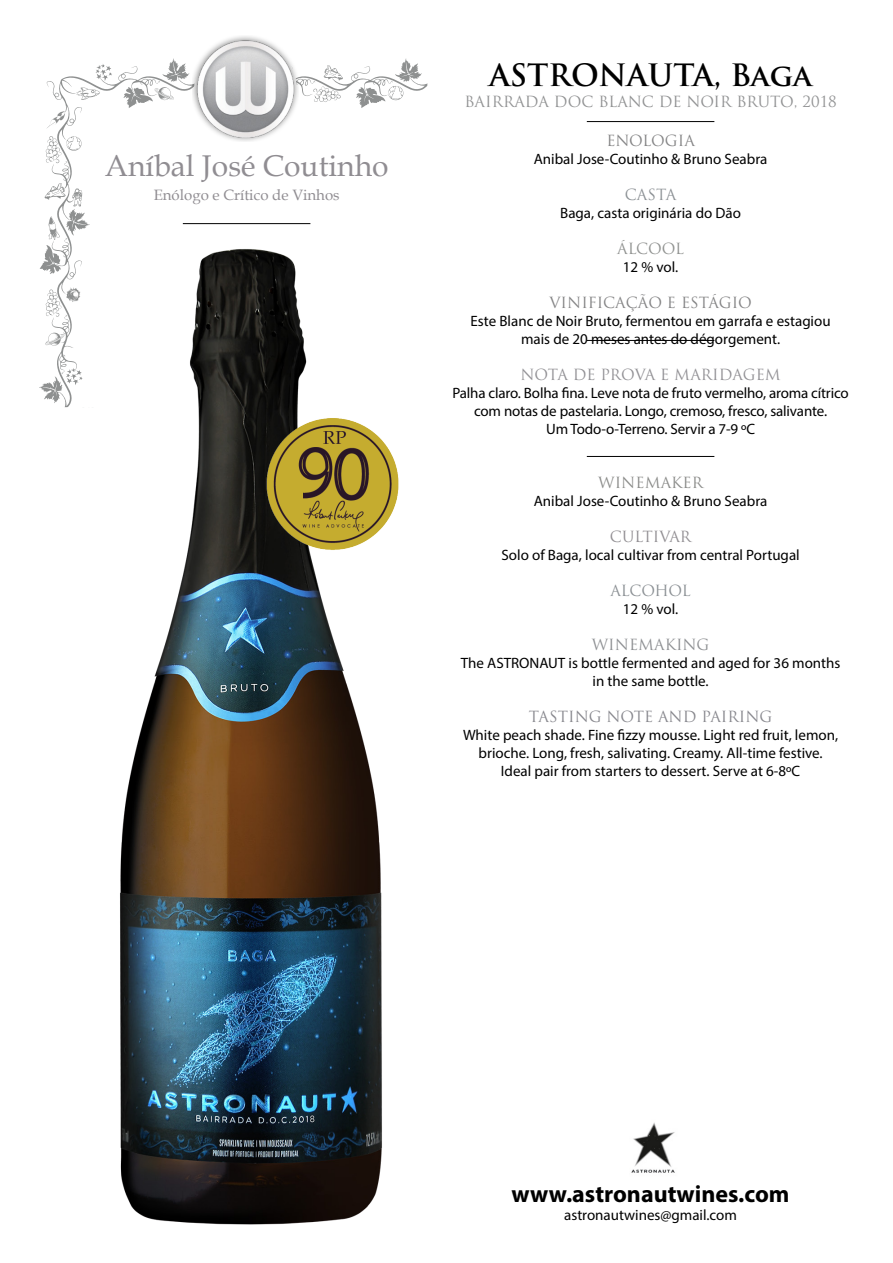
<style>
.page{position:relative;width:893px;height:1263px;background:#fff}
.page>*{position:absolute;margin:0;border:0;box-sizing:border-box;transform-origin:0 0}
.t1{font:30px "Book Antiqua";color:#908d92}
.t2{font:700 30px "Trajan Pro";letter-spacing:-.005em;color:#000}
.t3{font:700 24px "Myriad Pro";color:#000}
.t4{font:15px/18px "Myriad Pro";color:#000;text-align:center}
.t5{font:15px "Trajan Pro";color:#919293}
.t6{font:15px "Trajan Pro";color:#848485}
.t7{font:15px "Book Antiqua";color:#908d92}
.t8{font:15px "Trajan Pro";letter-spacing:-.005em;color:#929195}
.t9{font:15px "Trajan Pro";color:#87878d}
.t10{font:15px "Trajan Pro";letter-spacing:-.015em;color:#8b9094}
.t11{font:15px "Trajan Pro";color:#8d8f92}
.t12{font:15px "Trajan Pro";color:#8a8b89}
.t13{font:15px "Trajan Pro";color:#918e92}
.t14{font:15px "Trajan Pro";letter-spacing:-.01em;color:#909290}
</style>
<div class="page">
<svg style="left:47px;top:72px;width:380px;height:296px"></svg>
<svg style="left:313px;top:86px;width:28px;height:16px"></svg>
<svg style="left:421px;top:209px;width:6px;height:26px"></svg>
<svg style="left:45px;top:289px;width:16px;height:28px"></svg>
<svg style="left:96px;top:64px;width:16px;height:17px"></svg>
<svg style="left:39px;top:368px;width:38px;height:40px"></svg>
<svg style="left:76px;top:87px;width:24px;height:13px"></svg>
<svg style="left:123px;top:58px;width:66px;height:50px"></svg>
<svg style="left:45px;top:333px;width:19px;height:13px"></svg>
<svg style="left:47px;top:111px;width:18px;height:17px"></svg>
<svg style="left:68px;top:287px;width:9px;height:15px"></svg>
<svg style="left:324px;top:65px;width:19px;height:15px"></svg>
<svg style="left:40px;top:183px;width:50px;height:91px"></svg>
<svg style="left:356px;top:58px;width:66px;height:50px"></svg>
<svg style="left:45px;top:136px;width:37px;height:27px"></svg>
<img style="left:193px;top:36px;width:105px;height:105px">
<img style="left:77px;top:235px;width:335px;height:990px">
<img style="left:631px;top:1122px;width:44px;height:51px">
<hr style="left:587px;top:456px;width:127px;height:1px;background:#000">
<hr style="left:587px;top:340px;width:127px;height:1px;background:#000">
<hr style="left:183px;top:223px;width:127px;height:1px;background:#000">
<hr style="left:587px;top:121px;width:127px;height:1px;background:#000">
<img style="left:263px;top:415px;width:140px;height:140px">
<h1 class="t1" style="left:105px;top:144px;width:285px">Aníbal José Coutinho</h1>
<p class="t7" style="left:154px;top:184px;width:187px">Enólogo e Crítico de Vinhos</p>
<h1 class="t2" style="left:489px;top:57px;width:325px">ASTRONAUTA, Baga</h1>
<p class="t5" style="left:464px;top:92px;width:374px">BAIRRADA DOC BLANC DE NOIR BRUTO, 2018</p>
<p class="t6" style="left:606px;top:131px;width:90px">ENOLOGIA</p>
<p class="t4" style="left:534px;top:150px;width:235px">Anibal Jose-Coutinho &amp; Bruno Seabra</p>
<p class="t10" style="left:625px;top:185px;width:53px">CASTA</p>
<p class="t4" style="left:560px;top:204px;width:182px">Baga, casta originária do Dão</p>
<p class="t14" style="left:617px;top:239px;width:68px">ÁLCOOL</p>
<p class="t4" style="left:623px;top:258px;width:57px">12 % vol.</p>
<p class="t6" style="left:549px;top:293px;width:204px">VINIFICAÇÃO E ESTÁGIO</p>
<p class="t4" style="left:471px;top:312px;width:361px">Este Blanc de Noir Bruto, fermentou em garrafa e estagiou mais de 20 meses antes do dégorgement.</p>
<p class="t8" style="left:520px;top:365px;width:262px">NOTA DE PROVA E MARIDAGEM</p>
<p class="t4" style="left:452px;top:384px;width:398px">Palha claro. Bolha fina. Leve nota de fruto vermelho, aroma cítrico com notas de pastelaria. Longo, cremoso, fresco, salivante.<br>Um Todo-o-Terreno. Servir a 7-9 ºC</p>
<p class="t12" style="left:598px;top:473px;width:106px">WINEMAKER</p>
<p class="t4" style="left:534px;top:492px;width:235px">Anibal Jose-Coutinho &amp; Bruno Seabra</p>
<p class="t13" style="left:610px;top:527px;width:83px">CULTIVAR</p>
<p class="t4" style="left:501px;top:546px;width:300px">Solo of Baga, local cultivar from central Portugal</p>
<p class="t10" style="left:610px;top:581px;width:82px">ALCOHOL</p>
<p class="t4" style="left:623px;top:600px;width:57px">12 % vol.</p>
<p class="t11" style="left:592px;top:635px;width:119px">WINEMAKING</p>
<p class="t4" style="left:461px;top:654px;width:381px">The ASTRONAUT is bottle fermented and aged for 36 months in the same bottle.</p>
<p class="t9" style="left:529px;top:707px;width:245px">TASTING NOTE AND PAIRING</p>
<p class="t4" style="left:463px;top:726px;width:377px">White peach shade. Fine fizzy mousse. Light red fruit, lemon, brioche. Long, fresh, salivating. Creamy. All-time festive.<br>Ideal pair from starters to dessert. Serve at 6-8ºC</p>
<h2 class="t3" style="left:512px;top:1179px;width:279px">www.astronautwines.com</h2>
<p class="t4" style="left:564px;top:1206px;width:174px">astronautwines@gmail.com</p>
</div>
